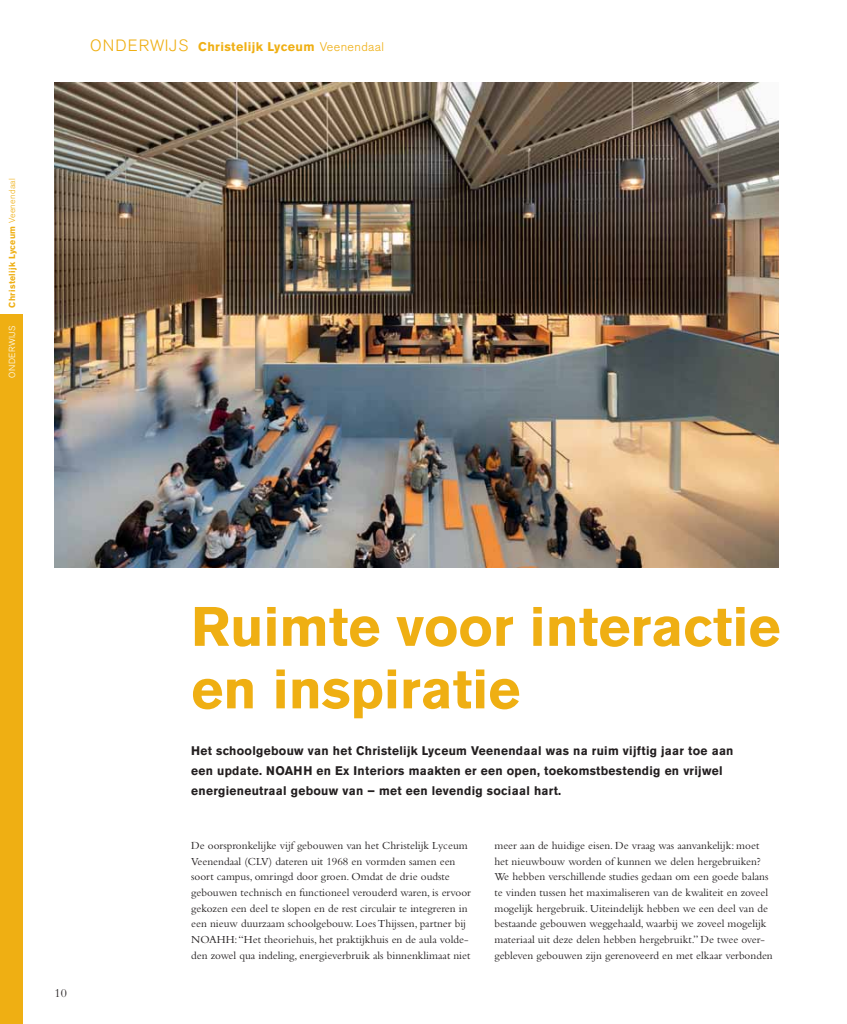
<style>
.page{position:relative;width:847px;height:1024px;background:#fff}
.page>*{position:absolute;margin:0;border:0;box-sizing:border-box;transform-origin:0 0}
.t1{font:700 55px/62.5px "Akzidenz Grotesk BE";color:#efaf13}
.t2{font:700 12.5px "Akzidenz Grotesk BE";letter-spacing:.03em;color:#efaf13}
.t3{font:12.5px "Bembo Std";color:#231f20}
.t4{font:700 12.38px/20px "Akzidenz Grotesk BE";letter-spacing:.025em;color:#231f20}
.t5{font:11.25px/15.6px "Bembo Std";color:#231f20}
.t6{font:700 8.75px "Akzidenz Grotesk BE";letter-spacing:.03em;color:#efaf13}
.t7{font:300 8.75px "Akzidenz Grotesk BE";letter-spacing:.06em;color:#fff}
.s1{font-weight:300}
.s2{font-weight:300;font-size:16.25px}
</style>
<div class="page">
<div style="left:0;top:314px;width:23px;height:709px;background:#efaf13"></div>
<img style="left:55px;top:83px;width:722px;height:484px">
<p class="t6" style="left:7px;top:307px;width:131px;rotate:-90deg">Christelijk Lyceum <span class="s1">Veenendaal</span></p>
<p class="t7" style="left:7px;top:378px;width:54px;rotate:-90deg">ONDERWIJS</p>
<p class="t2" style="left:90px;top:39px;width:295px"><span class="s2">ONDERWIJS</span> Christelijk Lyceum <span class="s1">Veenendaal</span></p>
<p class="t3" style="left:55px;top:985px;width:14px">10</p>
<h1 class="t1" style="left:191px;top:595px;width:590px">Ruimte voor interactie en inspiratie</h1>
<p class="t4" style="left:191px;top:740px;width:543px">Het schoolgebouw van het Christelijk Lyceum Veenendaal was na ruim vijftig jaar toe aan een update. NOAHH en Ex Interiors maakten er een open, toekomstbestendig en vrijwel energieneutraal gebouw van – met een levendig sociaal hart.</p>
<p class="t5" style="left:191px;top:837px;width:281px">De oorspronkelijke vijf gebouwen van het Christelijk Lyceum Veenendaal (CLV) dateren uit 1968 en vormden samen een soort campus, omringd door groen. Omdat de drie oudste gebouwen technisch en functioneel verouderd waren, is ervoor gekozen een deel te slopen en de rest circulair te integreren in een nieuw duurzaam schoolgebouw. Loes Thijssen, partner bij NOAHH: “Het theoriehuis, het praktijkhuis en de aula volde&shy;den zowel qua indeling, energieverbruik als binnenklimaat niet</p>
<p class="t5" style="left:494px;top:837px;width:280px">meer aan de huidige eisen. De vraag was aanvankelijk: moet het nieuwbouw worden of kunnen we delen hergebruiken?<br>We hebben verschillende studies gedaan om een goede balans te vinden tussen het maximaliseren van de kwaliteit en zoveel mogelijk hergebruik. Uiteindelijk hebben we een deel van de bestaande gebouwen weggehaald, waarbij we zoveel mogelijk materiaal uit deze delen hebben hergebruikt.” De twee over&shy;gebleven gebouwen zijn gerenoveerd en met elkaar verbonden</p>
</div>
